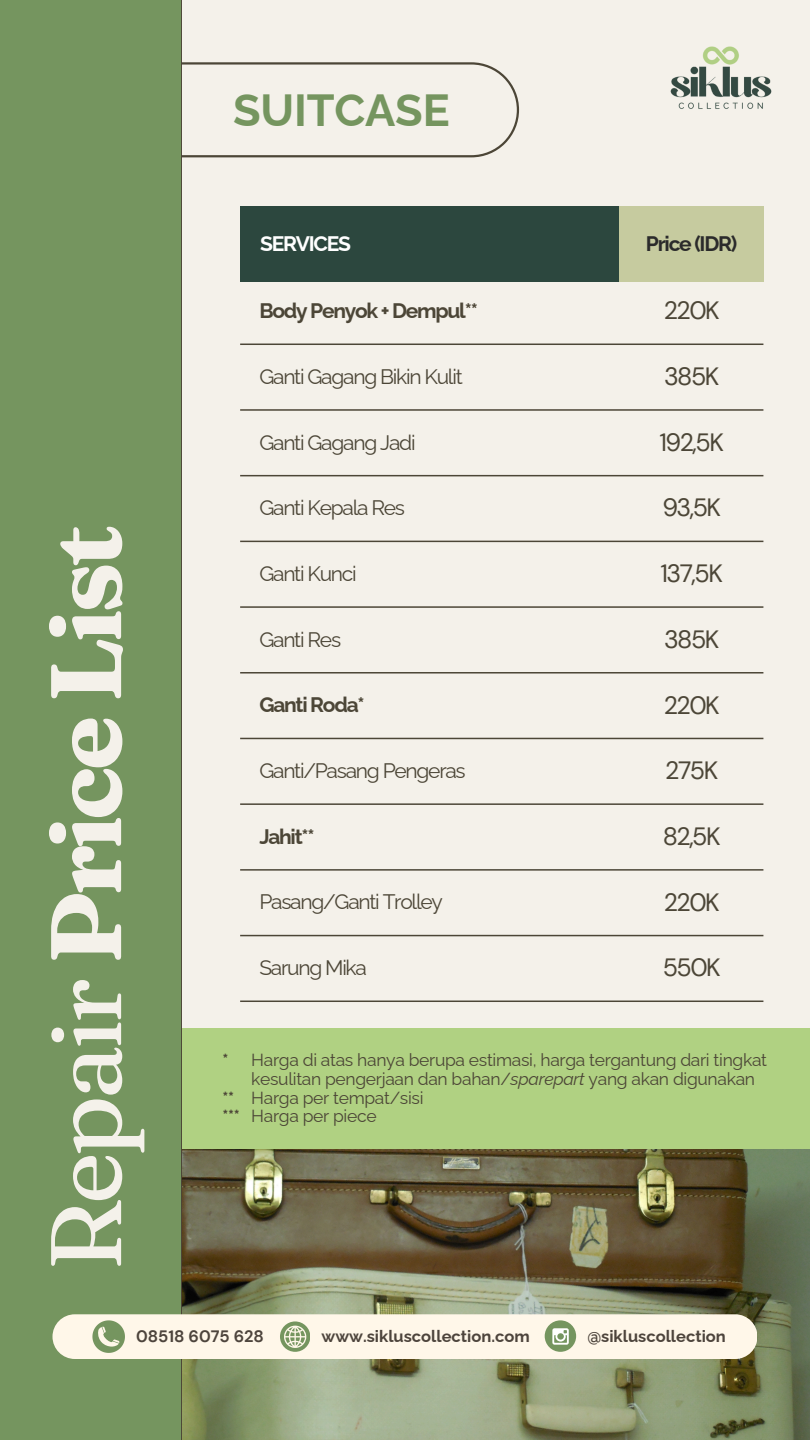
<style>
.page{position:relative;width:810px;height:1440px;background:#f4f1ea}
.page>*{position:absolute;margin:0;border:0;box-sizing:border-box;transform-origin:0 0}
.t1{font:700 100px "Fraunces 9 pt";letter-spacing:-.045em;color:#f4f1ea}
.t2{font:700 45px "Raleway";letter-spacing:-.005em;color:#75955f}
.t3{font:25px "DM Sans";letter-spacing:-.06em;color:#4c4637}
.t4{font:21px "Raleway";letter-spacing:-.06em;color:#4c4637}
.t5{font:700 21px "Raleway";letter-spacing:-.06em;color:#4c4637}
.t6{font:700 21px "Raleway";letter-spacing:-.06em;color:#2b2b2b}
.t7{font:700 21px "Raleway";letter-spacing:-.06em;color:#fff}
.t8{font:17.5px/18.8px "Raleway";letter-spacing:-.02em;color:#4c4637}
.t9{font:700 17.5px "Raleway";color:#4c4637}
.t10{font:700 16.5px "Raleway";color:#4d443c}
.t11{font:700 16.5px "DM Sans";color:#4d443c}
.s1{font-weight:400}
.s2{font-style:italic}
</style>
<div class="page">
<svg style="left:182px;top:62px;width:337px;height:95px"></svg>
<img style="left:182px;top:1149px;width:628px;height:291px">
<div style="left:182px;top:1028px;width:628px;height:121px;background:#b0d182"></div>
<hr style="left:180px;top:0;width:2px;height:1440px;background:#4c4637">
<div style="left:0;top:0;width:181px;height:1440px;background:#75955f"></div>
<div style="left:52px;top:1314px;width:705px;height:45px;background:#fff7e9;border-radius:22px"></div>
<svg style="left:92px;top:1320px;width:33px;height:33px"></svg>
<svg style="left:280px;top:1321px;width:30px;height:30px"></svg>
<div style="left:545px;top:1320px;width:31px;height:32px;background:#75955f;border-radius:50%"></div>
<svg style="left:552px;top:1328px;width:17px;height:17px"></svg>
<div style="left:240px;top:206px;width:523px;height:76px;background:#c6cb9f"></div>
<div style="left:240px;top:206px;width:379px;height:76px;background:#2c473e"></div>
<hr style="left:240px;top:344px;width:523px;height:1px;background:#4c4637">
<hr style="left:240px;top:409px;width:523px;height:2px;background:#4c4637">
<hr style="left:240px;top:475px;width:523px;height:1px;background:#4c4637">
<hr style="left:240px;top:541px;width:523px;height:1px;background:#4c4637">
<img style="left:670px;top:46px;width:102px;height:63px">
<hr style="left:240px;top:606px;width:523px;height:2px;background:#4c4637">
<hr style="left:240px;top:672px;width:523px;height:2px;background:#4c4637">
<hr style="left:240px;top:738px;width:523px;height:1px;background:#4c4637">
<hr style="left:240px;top:803px;width:523px;height:2px;background:#4c4637">
<hr style="left:240px;top:869px;width:523px;height:2px;background:#4c4637">
<hr style="left:240px;top:935px;width:523px;height:1px;background:#4c4637">
<hr style="left:240px;top:1001px;width:523px;height:1px;background:#4c4637">
<p class="t1" style="left:23px;top:1271px;width:748px;rotate:-90deg"><span class="s1">Repair</span> Price List</p>
<p class="t2" style="left:233px;top:84px;width:218px">SUITCASE</p>
<h3 class="t7" style="left:260px;top:231px;width:92px">SERVICES</h3>
<h3 class="t6" style="left:646px;top:231px;width:93px">Price (IDR)</h3>
<h5 class="t5" style="left:259px;top:298px;width:220px">Body Penyok + Dempul**</h5>
<p class="t3" style="left:664px;top:294px;width:57px">220K</p>
<p class="t4" style="left:259px;top:364px;width:205px">Ganti Gagang Bikin Kulit</p>
<p class="t3" style="left:664px;top:360px;width:57px">385K</p>
<h3 class="t4" style="left:259px;top:430px;width:158px">Ganti Gagang Jadi</h3>
<h3 class="t3" style="left:660px;top:426px;width:66px">192,5K</h3>
<h6 class="t4" style="left:259px;top:496px;width:147px">Ganti Kepala Res</h6>
<p class="t3" style="left:662px;top:492px;width:60px">93,5K</p>
<p class="t4" style="left:259px;top:561px;width:99px">Ganti Kunci</p>
<p class="t3" style="left:661px;top:557px;width:64px">137,5K</p>
<p class="t4" style="left:259px;top:627px;width:83px">Ganti Res</p>
<h3 class="t3" style="left:664px;top:623px;width:57px">385K</h3>
<h3 class="t5" style="left:259px;top:693px;width:107px">Ganti Roda*</h3>
<p class="t3" style="left:664px;top:689px;width:57px">220K</p>
<h6 class="t4" style="left:259px;top:758px;width:208px">Ganti/Pasang Pengeras</h6>
<p class="t3" style="left:665px;top:754px;width:54px">275K</p>
<p class="t5" style="left:259px;top:824px;width:57px">Jahit**</p>
<h3 class="t3" style="left:663px;top:820px;width:59px">82,5K</h3>
<h3 class="t4" style="left:259px;top:890px;width:185px">Pasang/Ganti Trolley</h3>
<p class="t3" style="left:664px;top:886px;width:57px">220K</p>
<p class="t4" style="left:259px;top:955px;width:109px">Sarung Mika</p>
<p class="t3" style="left:663px;top:952px;width:59px">550K</p>
<h3 class="t9" style="left:222px;top:1050px;width:8px">*</h3>
<p class="t9" style="left:222px;top:1087px;width:13px">**</p>
<p class="t9" style="left:222px;top:1106px;width:19px">***</p>
<h3 class="t8" style="left:251px;top:1051px;width:517px">Harga di atas hanya berupa estimasi, harga tergantung dari tingkat kesulitan pengerjaan dan bahan/<span class="s2">sparepart</span> yang akan digunakan</h3>
<p class="t8" style="left:251px;top:1088px;width:174px">Harga per tempat/sisi</p>
<p class="t8" style="left:251px;top:1107px;width:127px">Harga per piece</p>
<h2 class="t11" style="left:136px;top:1326px;width:129px">08518 6075 628</h2>
<h5 class="t10" style="left:322px;top:1327px;width:210px">www.sikluscollection.com</h5>
<h4 class="t10" style="left:587px;top:1327px;width:140px">@sikluscollection</h4>
</div>
